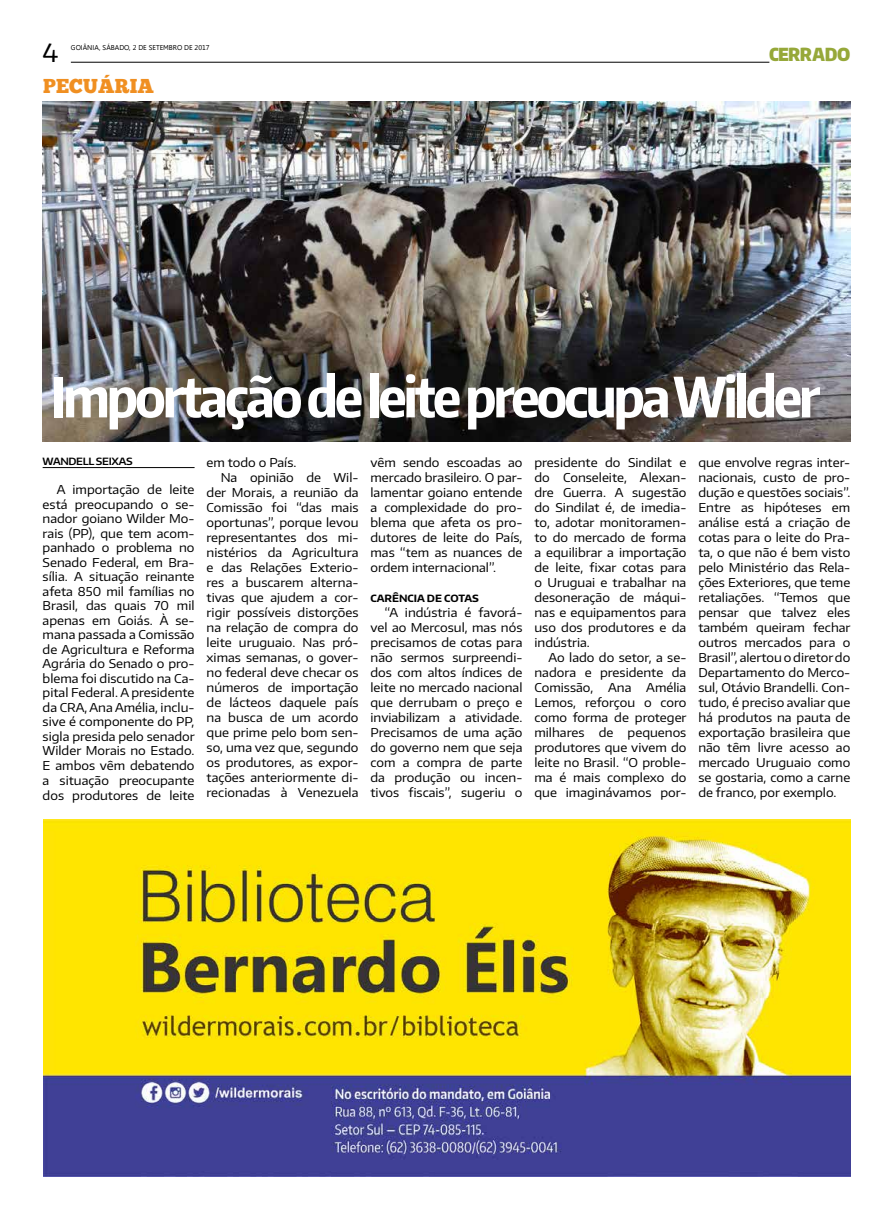
<style>
.page{position:relative;width:893px;height:1219px;background:#fff}
.page>*{position:absolute;margin:0;border:0;box-sizing:border-box;transform-origin:0 0}
.t1{font:700 55px "Encode Sans Condensed";letter-spacing:-.06em;color:#fff}
.t2{font:25px "Encode Sans Wide";color:#000}
.t3{font:20px "Chunk Five Ex";letter-spacing:.01em;color:#f08f21}
.t4{font:900 18px "Encode Sans Condensed";letter-spacing:-.015em;color:#96a839}
.t5{font:12.2px/15px "Encode Sans Wide";color:#000;text-align:justify}
.t6{font:700 10px "Encode Sans Wide";color:#000}
.t7{font:600 10px "Encode Sans Wide";letter-spacing:-.03em;color:#000}
.t8{font:7px "Leelawadee";color:#000}
</style>
<div class="page">
<hr style="left:71px;top:62px;width:698px;height:1px;background:#000">
<img style="left:43px;top:820px;width:808px;height:356px">
<hr style="left:43px;top:467px;width:152px;height:1px;background:#000">
<img style="left:43px;top:101px;width:807px;height:340px">
<h2 class="t2" style="left:43px;top:36px;width:18px">4</h2>
<p class="t8" style="left:71px;top:44px;width:140px">GOIÂNIA, SÁBADO, 2 DE SETEMBRO DE 2017</p>
<h3 class="t3" style="left:43px;top:71px;width:113px">PECUÁRIA</h3>
<h3 class="t4" style="left:769px;top:43px;width:83px">CERRADO</h3>
<h1 class="t1" style="left:51px;top:361px;width:771px">Importação de leite preocupa Wilder</h1>
<p class="t7" style="left:43px;top:454px;width:92px">WANDELL SEIXAS</p>
<p class="t5" style="left:43px;top:482px;width:154px;line-height:14.5px;text-indent:14px">A importação de leite está preocupando o se&shy;nador goiano Wilder Mo&shy;rais (PP), que tem acom&shy;panhado o problema no Senado Federal, em Bra&shy;sília. A situação reinante afeta 850 mil famílias no Brasil, das quais 70 mil apenas em Goiás. À se&shy;mana passada a Comissão de Agricultura e Reforma Agrária do Senado o pro&shy;blema foi discutido na Ca&shy;pital Federal. A presidente da CRA, Ana Amélia, inclu&shy;sive é componente do PP, sigla presida pelo senador Wilder Morais no Estado.<br>E ambos vêm debatendo a situação preocupante dos produtores de leite</p>
<p class="t5" style="left:207px;top:454px;width:91px">em todo o País.</p>
<p class="t5" style="left:221px;top:469px;width:139px">Na opinião de Wil-</p>
<p class="t5" style="left:207px;top:484px;width:153px">der Morais, a reunião da</p>
<p class="t5" style="left:207px;top:499px;width:153px">Comissão foi “das mais</p>
<p class="t5" style="left:207px;top:514px;width:153px">oportunas”, porque levou</p>
<p class="t5" style="left:207px;top:529px;width:153px">representantes dos mi-</p>
<p class="t5" style="left:207px;top:544px;width:153px">nistérios da Agricultura</p>
<p class="t5" style="left:207px;top:559px;width:153px">e das Relações Exterio-</p>
<p class="t5" style="left:207px;top:574px;width:153px">res a buscarem alterna-</p>
<p class="t5" style="left:207px;top:589px;width:153px">tivas que ajudem a cor-</p>
<p class="t5" style="left:207px;top:604px;width:153px">rigir possíveis distorções</p>
<p class="t5" style="left:207px;top:619px;width:153px">na relação de compra do</p>
<p class="t5" style="left:207px;top:634px;width:153px">leite uruguaio. Nas pró-</p>
<p class="t5" style="left:207px;top:649px;width:153px">ximas semanas, o gover-</p>
<p class="t5" style="left:207px;top:664px;width:153px">no federal deve checar os</p>
<p class="t5" style="left:207px;top:679px;width:153px">números de importação</p>
<p class="t5" style="left:207px;top:694px;width:153px">de lácteos daquele país</p>
<p class="t5" style="left:207px;top:709px;width:153px">na busca de um acordo</p>
<p class="t5" style="left:207px;top:724px;width:153px">que prime pelo bom sen-</p>
<p class="t5" style="left:207px;top:739px;width:153px">so, uma vez que, segundo</p>
<p class="t5" style="left:207px;top:754px;width:153px">os produtores, as expor-</p>
<p class="t5" style="left:207px;top:769px;width:153px">tações anteriormente di-</p>
<p class="t5" style="left:207px;top:784px;width:153px">recionadas à Venezuela</p>
<p class="t5" style="left:370px;top:454px;width:153px">vêm sendo escoadas ao mercado brasileiro. O par&shy;lamentar goiano entende a complexidade do pro&shy;blema que afeta os pro&shy;dutores de leite do País, mas “tem as nuances de ordem internacional”.</p>
<p class="t6" style="left:370px;top:592px;width:110px">CARÊNCIA DE COTAS</p>
<p class="t5" style="left:370px;top:604px;width:153px;text-indent:14px">“A indústria é favorá&shy;vel ao Mercosul, mas nós precisamos de cotas para não sermos surpreendi&shy;dos com altos índices de leite no mercado nacional que derrubam o preço e inviabilizam a atividade.<br>Precisamos de uma ação do governo nem que seja com a compra de parte da produção ou incen&shy;tivos fiscais”, sugeriu o</p>
<p class="t5" style="left:534px;top:454px;width:153px">presidente do Sindilat e do Conseleite, Alexan&shy;dre Guerra. A sugestão do Sindilat é, de imedia&shy;to, adotar monitoramen&shy;to do mercado de forma a equilibrar a importação de leite, fixar cotas para o Uruguai e trabalhar na desoneração de máqui&shy;nas e equipamentos para uso dos produtores e da indústria.</p>
<p class="t5" style="left:534px;top:649px;width:154px;text-indent:14px">Ao lado do setor, a se&shy;nadora e presidente da Comissão, Ana Amélia Lemos, reforçou o coro como forma de proteger milhares de pequenos produtores que vivem do leite no Brasil. “O proble&shy;ma é mais complexo do que imaginávamos por-</p>
<p class="t5" style="left:698px;top:454px;width:154px">que envolve regras inter&shy;nacionais, custo de pro&shy;dução e questões sociais”.<br>Entre as hipóteses em análise está a criação de cotas para o leite do Pra&shy;ta, o que não é bem visto pelo Ministério das Rela&shy;ções Exteriores, que teme retaliações. “Temos que pensar que talvez eles também queiram fechar outros mercados para o Brasil”, alertou o diretor do Departamento do Merco&shy;sul, Otávio Brandelli. Con&shy;tudo, é preciso avaliar que há produtos na pauta de exportação brasileira que não têm livre acesso ao mercado Uruguaio como se gostaria, como a carne de franco, por exemplo.</p>
</div>
